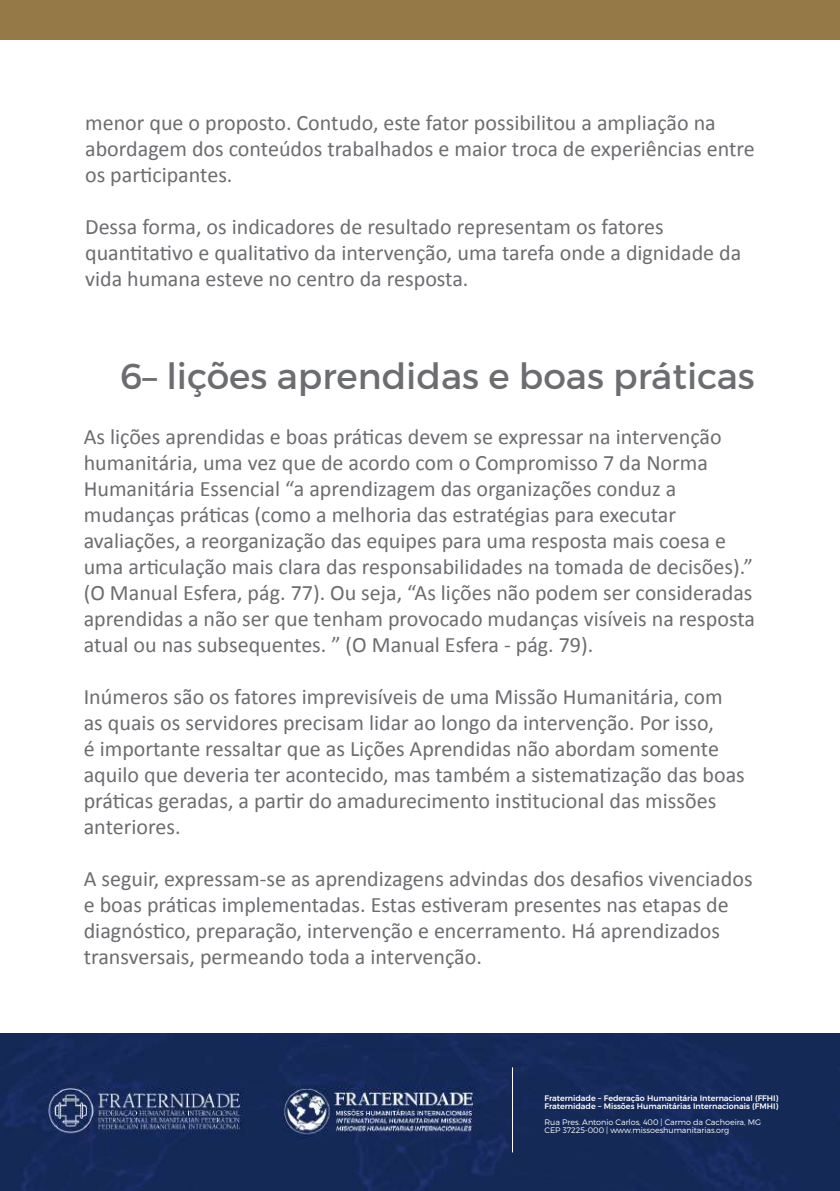
<style>
.page{position:relative;width:840px;height:1191px;background:#fff}
.page>*{position:absolute;margin:0;border:0;box-sizing:border-box;transform-origin:0 0}
.t1{font:36px "Montserrat";color:#6c6d70}
.t2{font:22px/26px "Calibri";color:#6c6d70}
.t3{font:500 8px/8px "Montserrat";letter-spacing:-.005em;color:#fff}
.t4{font:300 8px/8px "Montserrat";letter-spacing:-.005em;color:#fff}
</style>
<div class="page">
<img style="left:0;top:1033px;width:822px;height:158px">
<div style="left:822px;top:1033px;width:17px;height:158px;background:#142956"></div>
<hr style="left:511px;top:1067px;width:1px;height:85px;background:#fff">
<div style="left:0;top:0;width:839px;height:40px;background:#957a47"></div>
<p class="t2" style="left:85px;top:109px;width:671px">menor que o proposto. Contudo, este fator possibilitou a ampliação na abordagem dos conteúdos trabalhados e maior troca de experiências entre os participantes.</p>
<p class="t2" style="left:85px;top:213px;width:657px">Dessa forma, os indicadores de resultado representam os fatores quantitativo e qualitativo da intervenção, uma tarefa onde a dignidade da vida humana esteve no centro da resposta.</p>
<h1 class="t1" style="left:120px;top:354px;width:635px">6– lições aprendidas e boas práticas</h1>
<p class="t2" style="left:84px;top:422px;width:672px">As lições aprendidas e boas práticas devem se expressar na intervenção humanitária, uma vez que de acordo com o Compromisso 7 da Norma Humanitária Essencial “a aprendizagem das organizações conduz a mudanças práticas (como a melhoria das estratégias para executar avaliações, a reorganização das equipes para uma resposta mais coesa e uma articulação mais clara das responsabilidades na tomada de decisões).” (O Manual Esfera, pág. 77). Ou seja, “As lições não podem ser consideradas aprendidas a não ser que tenham provocado mudanças visíveis na resposta atual ou nas subsequentes. ” (O Manual Esfera - pág. 79).</p>
<p class="t2" style="left:84px;top:682px;width:662px">Inúmeros são os fatores imprevisíveis de uma Missão Humanitária, com as quais os servidores precisam lidar ao longo da intervenção. Por isso,<br>é importante ressaltar que as Lições Aprendidas não abordam somente aquilo que deveria ter acontecido, mas também a sistematização das boas práticas geradas, a partir do amadurecimento institucional das missões anteriores.</p>
<p class="t2" style="left:84px;top:864px;width:670px">A seguir, expressam-se as aprendizagens advindas dos desafios vivenciados e boas práticas implementadas. Estas estiveram presentes nas etapas de diagnóstico, preparação, intervenção e encerramento. Há aprendizados transversais, permeando toda a intervenção.</p>
<p class="t3" style="left:544px;top:1093px;width:235px">Fraternidade – Federação Humanitária Internacional (FFHI)<br>Fraternidade – Missões Humanitárias Internacionais (FMHI)</p>
<p class="t4" style="left:544px;top:1118px;width:218px">Rua Pres. Antonio Carlos, 400 | Carmo da Cachoeira, MG<br>CEP 37225-000 | www.missoeshumanitarias.org</p>
</div>
